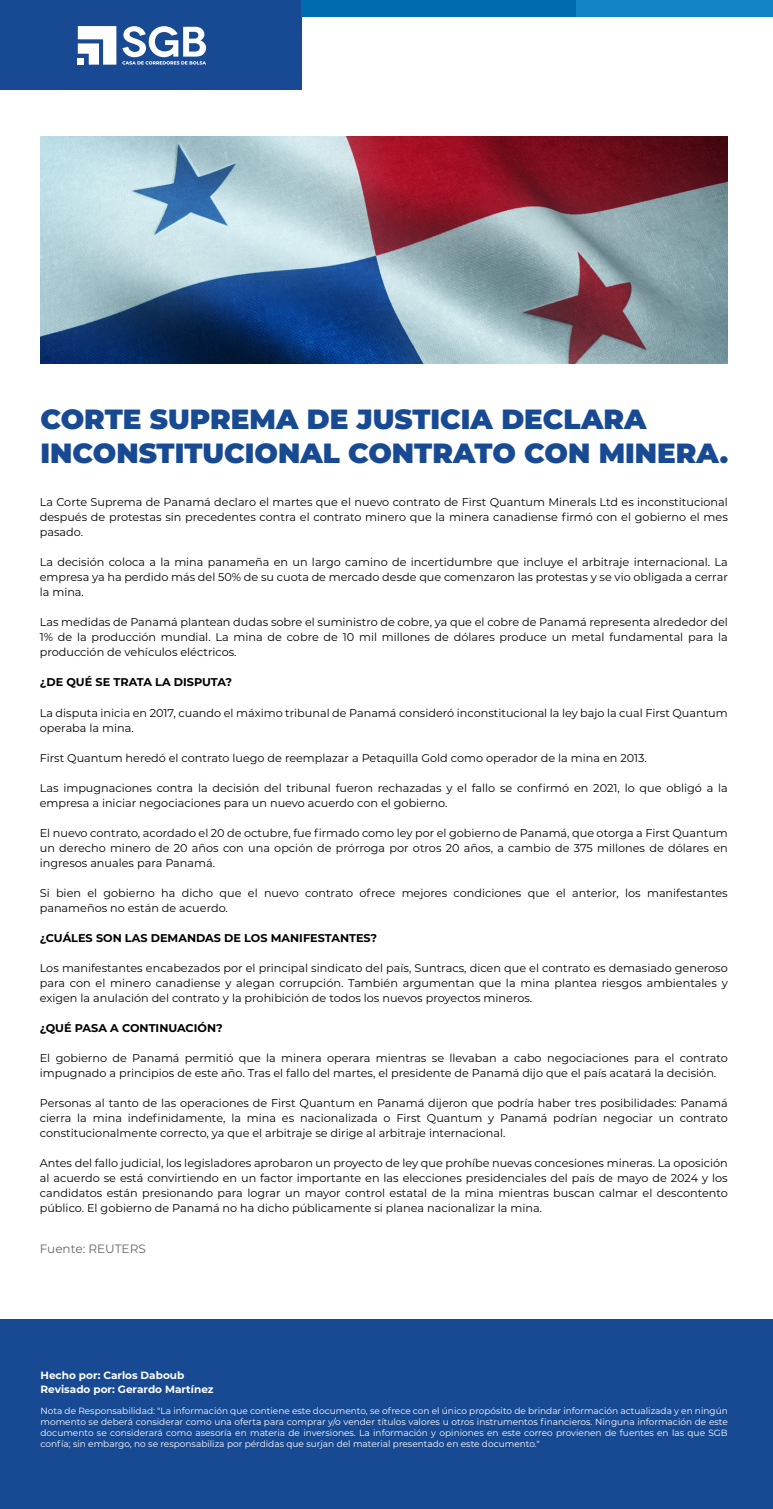
<style>
.page{position:relative;width:773px;height:1509px;background:#fff}
.page>*{position:absolute;margin:0;border:0;box-sizing:border-box;transform-origin:0 0}
.t1{font:900 27.75px/33.3px "Montserrat";color:#184a93}
.t2{font:12.08px "Montserrat";color:#666}
.t3{font:11.25px/15px "Montserrat";color:#000;text-align:justify}
.t4{font:700 11.25px "Montserrat";color:#000}
.t5{font:700 10.5px/13.5px "Montserrat";color:#fff}
.t6{font:9px/10.8px "Montserrat";color:#fff;text-align:justify}
</style>
<div class="page">
<div style="left:534px;top:0;width:239px;height:17px;background:#1283c5"></div>
<div style="left:0;top:0;width:301px;height:90px;background:#184a93"></div>
<div style="left:301px;top:0;width:275px;height:17px;background:#016baf"></div>
<svg style="left:78px;top:26px;width:38px;height:39px"></svg>
<div style="left:78px;top:58px;width:6px;height:7px;background:#fff"></div>
<svg style="left:122px;top:26px;width:84px;height:39px"></svg>
<div style="left:0;top:1319px;width:773px;height:189px;background:#184a93"></div>
<img style="left:41px;top:136px;width:687px;height:228px">
<h1 class="t1" style="left:41px;top:401px;width:689px">CORTE SUPREMA DE JUSTICIA DECLARA<br>INCONSTITUCIONAL CONTRATO CON MINERA.</h1>
<p class="t3" style="left:40px;top:494px;width:689px">La Corte Suprema de Panamá declaro el martes que el nuevo contrato de First Quantum Minerals Ltd es inconstitucional después de protestas sin precedentes contra el contrato minero que la minera canadiense firmó con el gobierno el mes pasado.</p>
<p class="t3" style="left:40px;top:554px;width:689px">La decisión coloca a la mina panameña en un largo camino de incertidumbre que incluye el arbitraje internacional. La empresa ya ha perdido más del 50% de su cuota de mercado desde que comenzaron las protestas y se vio obligada a cerrar la mina.</p>
<p class="t3" style="left:40px;top:614px;width:689px">Las medidas de Panamá plantean dudas sobre el suministro de cobre, ya que el cobre de Panamá representa alrededor del 1% de la producción mundial. La mina de cobre de 10 mil millones de dólares produce un metal fundamental para la producción de vehículos eléctricos.</p>
<p class="t4" style="left:40px;top:674px;width:194px">¿DE QUÉ SE TRATA LA DISPUTA?</p>
<p class="t3" style="left:40px;top:704px;width:689px">La disputa inicia en 2017, cuando el máximo tribunal de Panamá consideró inconstitucional la ley bajo la cual First Quantum operaba la mina.</p>
<p class="t3" style="left:40px;top:749px;width:608px">First Quantum heredó el contrato luego de reemplazar a Petaquilla Gold como operador de la mina en 2013.</p>
<p class="t3" style="left:40px;top:779px;width:689px">Las impugnaciones contra la decisión del tribunal fueron rechazadas y el fallo se confirmó en 2021, lo que obligó a la empresa a iniciar negociaciones para un nuevo acuerdo con el gobierno.</p>
<p class="t3" style="left:40px;top:824px;width:689px">El nuevo contrato, acordado el 20 de octubre, fue firmado como ley por el gobierno de Panamá, que otorga a First Quantum un derecho minero de 20 años con una opción de prórroga por otros 20 años, a cambio de 375 millones de dólares en ingresos anuales para Panamá.</p>
<p class="t3" style="left:40px;top:884px;width:689px">Si bien el gobierno ha dicho que el nuevo contrato ofrece mejores condiciones que el anterior, los manifestantes panameños no están de acuerdo.</p>
<p class="t4" style="left:40px;top:929px;width:339px">¿CUÁLES SON LAS DEMANDAS DE LOS MANIFESTANTES?</p>
<p class="t3" style="left:40px;top:959px;width:689px">Los manifestantes encabezados por el principal sindicato del país, Suntracs, dicen que el contrato es demasiado generoso para con el minero canadiense y alegan corrupción. También argumentan que la mina plantea riesgos ambientales y exigen la anulación del contrato y la prohibición de todos los nuevos proyectos mineros.</p>
<p class="t4" style="left:40px;top:1019px;width:184px">¿QUÉ PASA A CONTINUACIÓN?</p>
<p class="t3" style="left:40px;top:1049px;width:689px">El gobierno de Panamá permitió que la minera operara mientras se llevaban a cabo negociaciones para el contrato impugnado a principios de este año. Tras el fallo del martes, el presidente de Panamá dijo que el país acatará la decisión.</p>
<p class="t3" style="left:40px;top:1094px;width:689px">Personas al tanto de las operaciones de First Quantum en Panamá dijeron que podría haber tres posibilidades: Panamá cierra la mina indefinidamente, la mina es nacionalizada o First Quantum y Panamá podrían negociar un contrato constitucionalmente correcto, ya que el arbitraje se dirige al arbitraje internacional.</p>
<p class="t3" style="left:40px;top:1154px;width:689px">Antes del fallo judicial, los legisladores aprobaron un proyecto de ley que prohíbe nuevas concesiones mineras. La oposición al acuerdo se está convirtiendo en un factor importante en las elecciones presidenciales del país de mayo de 2024 y los candidatos están presionando para lograr un mayor control estatal de la mina mientras buscan calmar el descontento público. El gobierno de Panamá no ha dicho públicamente si planea nacionalizar la mina.</p>
<p class="t2" style="left:40px;top:1240px;width:108px">Fuente: REUTERS</p>
<p class="t5" style="left:41px;top:1368px;width:175px">Hecho por: Carlos Daboub<br>Revisado por: Gerardo Martínez</p>
<p class="t6" style="left:41px;top:1405px;width:689px">Nota de Responsabilidad: "La información que contiene este documento, se ofrece con el único propósito de brindar información actualizada y en ningún momento se deberá considerar como una oferta para comprar y/o vender títulos valores u otros instrumentos financieros. Ninguna información de este documento se considerará como asesoría en materia de inversiones. La información y opiniones en este correo provienen de fuentes en las que SGB confía; sin embargo, no se responsabiliza por pérdidas que surjan del material presentado en este documento."</p>
</div>
